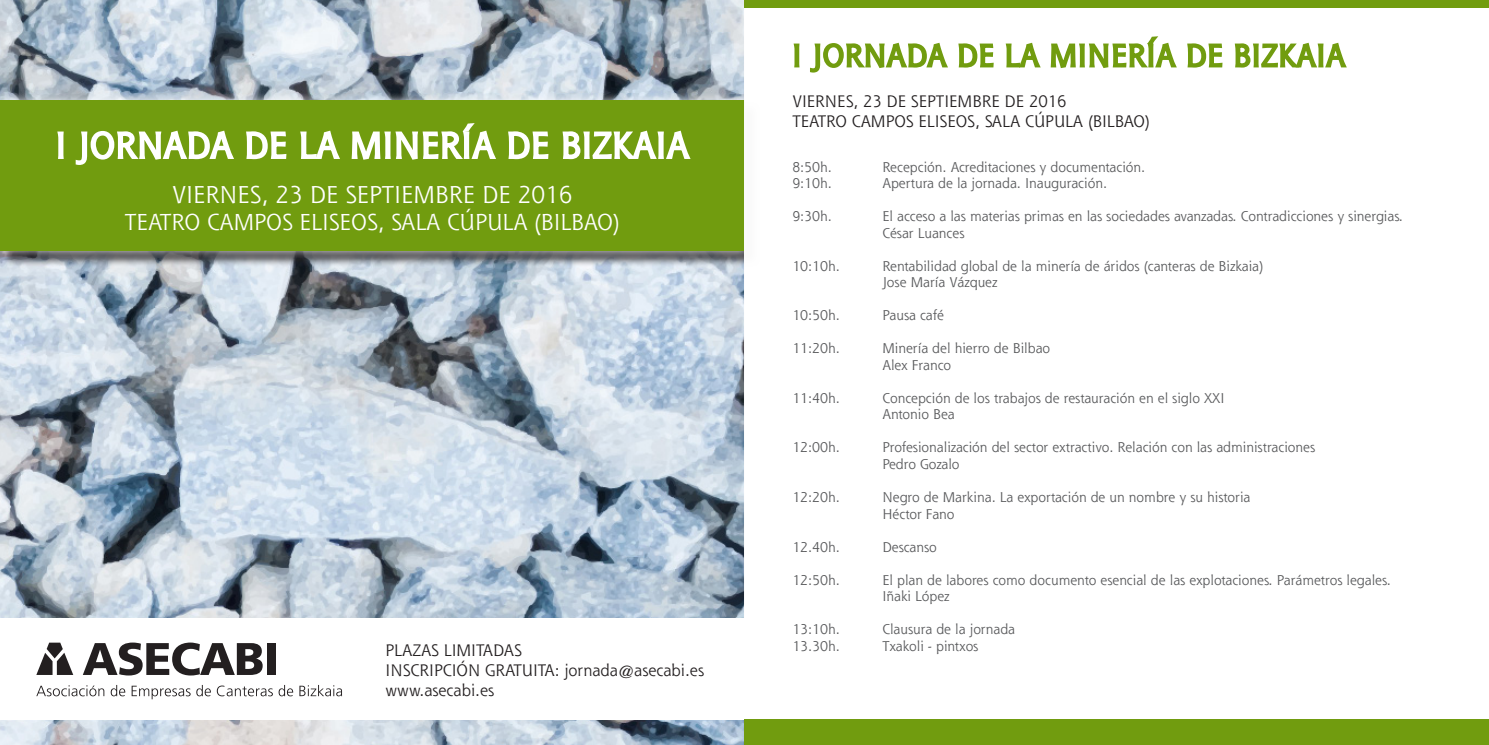
<style>
.page{position:relative;width:1489px;height:745px;background:#fff}
.page>*{position:absolute;margin:0;border:0;box-sizing:border-box;transform-origin:0 0}
.t1{font:35px "Shannon";letter-spacing:.02em;color:#fff}
.t2{font:23.75px "Shannon";color:#fff}
.t3{font:22.5px "Shannon";color:#fff}
.t4{font:16.25px "Shannon";color:#231f20}
.t5{font:13.75px "Shannon";color:#57585a}
</style>
<div class="page">
<img style="left:0;top:0;width:744px;height:744px">
<div style="left:2px;top:102px;width:758px;height:164px;background:#231f20;opacity:.75"></div>
<div style="left:0;top:92px;width:752px;height:167px;background:#fff;opacity:.75"></div>
<div style="left:0;top:100px;width:744px;height:151px;background:#719c0f"></div>
<svg style="left:57px;top:131px;width:7px;height:28px"></svg>
<svg style="left:75px;top:130px;width:159px;height:35px"></svg>
<svg style="left:246px;top:131px;width:41px;height:29px"></svg>
<svg style="left:300px;top:130px;width:40px;height:29px"></svg>
<svg style="left:351px;top:123px;width:145px;height:37px"></svg>
<svg style="left:508px;top:131px;width:41px;height:29px"></svg>
<svg style="left:562px;top:130px;width:129px;height:30px"></svg>
<div style="left:744px;top:0;width:744px;height:744px;background:#fff"></div>
<svg style="left:793px;top:43px;width:7px;height:25px"></svg>
<svg style="left:810px;top:42px;width:138px;height:31px"></svg>
<svg style="left:958px;top:43px;width:36px;height:25px"></svg>
<svg style="left:1005px;top:42px;width:36px;height:26px"></svg>
<svg style="left:1049px;top:7px;width:129px;height:61px"></svg>
<svg style="left:1187px;top:43px;width:36px;height:25px"></svg>
<svg style="left:1234px;top:42px;width:113px;height:26px"></svg>
<div style="left:0;top:617px;width:744px;height:101px;background:#fff"></div>
<svg style="left:83px;top:642px;width:180px;height:33px"></svg>
<div style="left:267px;top:642px;width:8px;height:32px;background:#231f20"></div>
<svg style="left:36px;top:685px;width:68px;height:11px"></svg>
<svg style="left:111px;top:685px;width:14px;height:11px"></svg>
<svg style="left:132px;top:685px;width:79px;height:13px"></svg>
<svg style="left:217px;top:685px;width:76px;height:11px"></svg>
<svg style="left:299px;top:684px;width:43px;height:12px"></svg>
<svg style="left:36px;top:642px;width:37px;height:32px"></svg>
<div style="left:744px;top:718px;width:744px;height:26px;background:#719c0f"></div>
<div style="left:744px;top:0;width:744px;height:7px;background:#719c0f"></div>
<p class="t1" style="left:56px;top:123px;width:634px">I JORNADA DE LA MINERÍA DE BIZKAIA</p>
<p class="t2" style="left:172px;top:179px;width:402px">VIERNES, 23 DE SEPTIEMBRE DE 2016</p>
<p class="t3" style="left:125px;top:207px;width:496px">TEATRO CAMPOS ELISEOS, SALA CÚPULA (BILBAO)</p>
<p class="t4" style="left:385px;top:639px;width:138px">PLAZAS LIMITADAS</p>
<p class="t4" style="left:385px;top:659px;width:320px">INSCRIPCIÓN GRATUITA: jornada@asecabi.es</p>
<p class="t4" style="left:385px;top:679px;width:110px">www.asecabi.es</p>
<p class="t4" style="left:792px;top:91px;width:275px">VIERNES, 23 DE SEPTIEMBRE DE 2016</p>
<p class="t4" style="left:792px;top:110px;width:359px">TEATRO CAMPOS ELISEOS, SALA CÚPULA (BILBAO)</p>
<p class="t5" style="left:792px;top:158px;width:41px">8:50h.</p>
<p class="t5" style="left:882px;top:158px;width:264px">Recepción. Acreditaciones y documentación.</p>
<p class="t5" style="left:792px;top:174px;width:41px">9:10h.</p>
<p class="t5" style="left:882px;top:174px;width:226px">Apertura de la jornada. Inauguración.</p>
<p class="t5" style="left:792px;top:207px;width:41px">9:30h.</p>
<p class="t5" style="left:882px;top:207px;width:522px">El acceso a las materias primas en las sociedades avanzadas. Contradicciones y sinergias.</p>
<p class="t5" style="left:882px;top:224px;width:83px">César Luances</p>
<p class="t5" style="left:792px;top:257px;width:49px">10:10h.</p>
<p class="t5" style="left:882px;top:257px;width:382px">Rentabilidad global de la minería de áridos (canteras de Bizkaia)</p>
<p class="t5" style="left:882px;top:273px;width:117px">Jose María Vázquez</p>
<p class="t5" style="left:792px;top:306px;width:49px">10:50h.</p>
<p class="t5" style="left:882px;top:306px;width:63px">Pausa café</p>
<p class="t5" style="left:792px;top:339px;width:49px">11:20h.</p>
<p class="t5" style="left:882px;top:339px;width:169px">Minería del hierro de Bilbao</p>
<p class="t5" style="left:882px;top:356px;width:70px">Alex Franco</p>
<p class="t5" style="left:792px;top:389px;width:49px">11:40h.</p>
<p class="t5" style="left:882px;top:389px;width:343px">Concepción de los trabajos de restauración en el siglo XXI</p>
<p class="t5" style="left:882px;top:405px;width:74px">Antonio Bea</p>
<p class="t5" style="left:792px;top:438px;width:49px">12:00h.</p>
<p class="t5" style="left:882px;top:438px;width:434px">Profesionalización del sector extractivo. Relación con las administraciones</p>
<p class="t5" style="left:882px;top:455px;width:79px">Pedro Gozalo</p>
<p class="t5" style="left:792px;top:488px;width:49px">12:20h.</p>
<p class="t5" style="left:882px;top:488px;width:369px">Negro de Markina. La exportación de un nombre y su historia</p>
<p class="t5" style="left:882px;top:504px;width:74px">Héctor Fano</p>
<p class="t5" style="left:792px;top:537px;width:49px">12.40h.</p>
<p class="t5" style="left:882px;top:537px;width:56px">Descanso</p>
<p class="t5" style="left:792px;top:570px;width:49px">12:50h.</p>
<p class="t5" style="left:882px;top:570px;width:510px">El plan de labores como documento esencial de las explotaciones. Parámetros legales.</p>
<p class="t5" style="left:882px;top:587px;width:69px">Iñaki López</p>
<p class="t5" style="left:792px;top:620px;width:49px">13:10h.</p>
<p class="t5" style="left:882px;top:620px;width:134px">Clausura de la jornada</p>
<p class="t5" style="left:792px;top:636px;width:49px">13.30h.</p>
<p class="t5" style="left:882px;top:636px;width:97px">Txakoli - pintxos</p>
</div>
